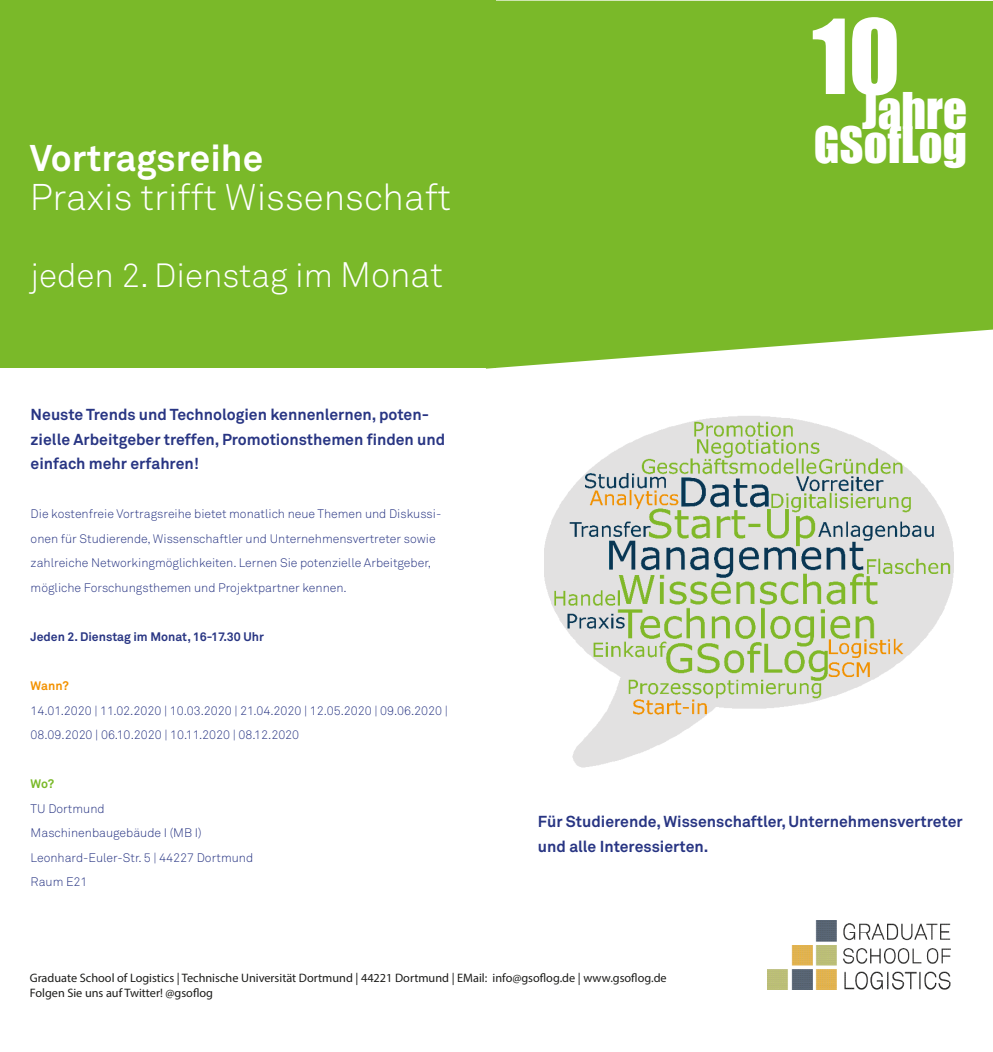
<style>
.page{position:relative;width:993px;height:1052px;background:#fff}
.page>*{position:absolute;margin:0;border:0;box-sizing:border-box;transform-origin:0 0}
.t1{font:95.38px "Impact";color:#fff}
.t2{font:46.9px "Impact";color:#fff}
.t3{font:46.38px "Impact";color:#fff}
.Rubrik{font:36.75px "Akkurat Light Office";color:#fff}
.Rubrik-2{font:700 36.75px "Akkurat Office";color:#fff}
.Rubrik-3{font:33.25px "Akkurat Light Office";color:#fff}
.Rubrik-4{font:700 15.75px/24.5px "Akkurat Office";color:#283583}
.Rubrik-5{font:12.25px/24.5px "Akkurat Light Office";color:#283583}
.TU_Adresse_Seite_6{font:12.25px "Myriad Pro";color:#1d1d1b}
.Rubrik-6{font:700 12.25px "Akkurat Office";color:#283583}
.Rubrik-7{font:700 12.25px "Akkurat Office";color:#f39200}
.Rubrik-8{font:700 12.25px "Akkurat Office";color:#7ab929}
.s1{font-size:35px}
</style>
<div class="page">
<div style="left:486px;top:1px;width:506px;height:368px;background:#7ab929"></div>
<img style="left:544px;top:416px;width:409px;height:352px">
<div style="left:0;top:0;width:495px;height:368px;background:#7ab929"></div>
<img style="left:767px;top:920px;width:183px;height:69px">
<p class="Rubrik-2" style="left:30px;top:136px;width:235px">Vortragsreihe</p>
<p class="Rubrik" style="left:30px;top:175px;width:423px">Praxis trifft Wissenschaft</p>
<p class="Rubrik-3" style="left:30px;top:256px;width:414px">jeden 2. Dienstag im <span class="s1">Monat</span></p>
<p class="Rubrik-4" style="left:31px;top:403px;width:416px">Neuste Trends und Technologien kennenlernen, poten&shy;zielle Arbeitgeber treffen, Promotionsthemen finden und einfach mehr erfahren!</p>
<p class="Rubrik-5" style="left:31px;top:502px;width:412px">Die kostenfreie Vortragsreihe bietet monatlich neue Themen und Diskussi&shy;onen für Studierende, Wissenschaftler und Unternehmensvertreter sowie zahlreiche Networkingmöglichkeiten. Lernen Sie potenzielle Arbeitgeber, mögliche Forschungsthemen und Projektpartner kennen.</p>
<p class="Rubrik-6" style="left:31px;top:629px;width:235px">Jeden 2. Dienstag im Monat, 16-17.30 Uhr</p>
<p class="Rubrik-7" style="left:31px;top:678px;width:40px">Wann?</p>
<p class="Rubrik-5" style="left:31px;top:698px;width:418px">14.01.2020 | 11.02.2020 | 10.03.2020 | 21.04.2020 | 12.05.2020 | 09.06.2020 |<br>08.09.2020 | 06.10.2020 | 10.11.2020 | 08.12.2020</p>
<p class="Rubrik-8" style="left:31px;top:776px;width:25px">Wo?</p>
<p class="Rubrik-5" style="left:31px;top:796px;width:75px">TU Dortmund</p>
<p class="Rubrik-5" style="left:31px;top:820px;width:172px">Maschinenbaugebäude I (MB I)</p>
<p class="Rubrik-5" style="left:31px;top:845px;width:224px">Leonhard-Euler-Str. 5 | 44227 Dortmund</p>
<p class="Rubrik-5" style="left:31px;top:869px;width:58px">Raum E21</p>
<p class="t1" style="left:811px;top:-17px;width:89px">10</p>
<p class="t3" style="left:813px;top:109px;width:154px">GSofLog</p>
<p class="t2" style="left:861px;top:74px;width:106px">Jahre</p>
<p class="Rubrik-4" style="left:537px;top:809px;width:426px">Für Studierende, Wissenschaftler, Unternehmensvertreter und alle Interessierten.</p>
<p class="TU_Adresse_Seite_6" style="left:30px;top:970px;width:638px">Graduate School of Logistics | Technische Universität Dortmund | 44221 Dortmund | EMail: info@gsoflog.de | www.gsoflog.de</p>
<p class="TU_Adresse_Seite_6" style="left:30px;top:985px;width:185px">Folgen Sie uns auf Twitter! @gsoflog</p>
</div>
